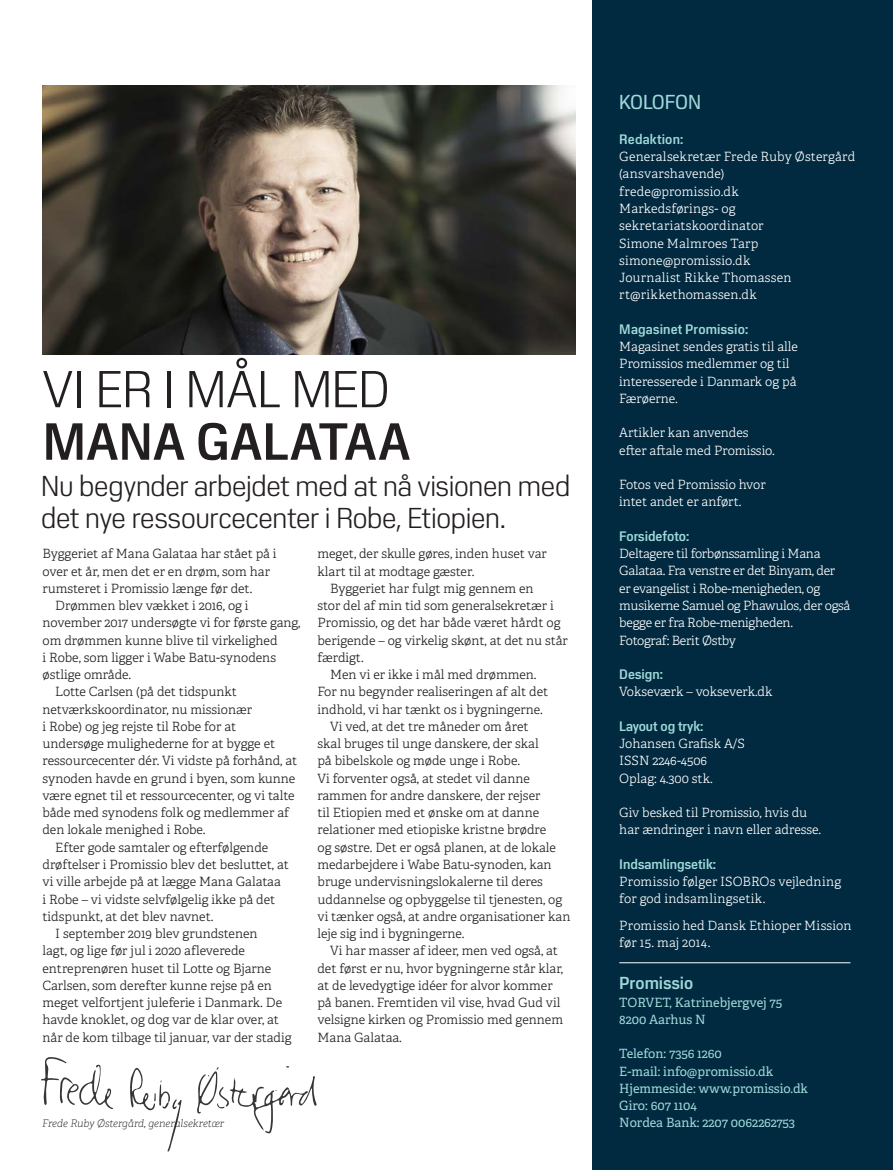
<style>
.page{position:relative;width:893px;height:1170px;background:#fff}
.page>*{position:absolute;margin:0;border:0;box-sizing:border-box;transform-origin:0 0}
.t1{font:300 54px "JP Special Sans";letter-spacing:-.005em;color:#231f20}
.t2{font:600 54px "JP Special Sans";letter-spacing:.005em;color:#231f20}
.t3{font:300 30px/31.5px "JP Special Sans";letter-spacing:-.01em;color:#231f20}
.t4{font:21px "JP Special Sans";color:#9fd9d9}
.Kolofon_-_header{font:600 18px "JP Special Sans";color:#9fd9d9}
.Kolofon_-_header-2{font:600 14.25px "JP Special Sans";color:#9fd9d9}
.Brødtekst_indryk_3mm{font:300 12.75px/17.2px "Adelle";color:#231f20}
.Kolofon_txt{font:300 12.75px/17.2px "Adelle";color:#fff}
.Kolofon_txt-2{font:300 12.75px/17.2px "Adelle";letter-spacing:-.02em;color:#fff}
.t5{font:12.75px "Adelle";color:#9fd9d9}
.Brødtekst{font:300 12.75px/17.2px "Adelle";color:#231f20}
.Kolofon_txt-3{font:300 12.75px "Adelle";letter-spacing:.02em;color:#fff}
.t6{font:italic 100 10.5px "Adelle";color:#231f20}
</style>
<div class="page">
<div style="left:592px;top:0;width:301px;height:1169px;background:#01293f"></div>
<hr style="left:619px;top:962px;width:231px;height:1px;background:#fff">
<svg style="left:41px;top:1057px;width:72px;height:52px"></svg>
<svg style="left:130px;top:1068px;width:52px;height:83px"></svg>
<svg style="left:197px;top:1066px;width:120px;height:67px"></svg>
<img style="left:43px;top:85px;width:532px;height:270px">
<p class="t1" style="left:43px;top:358px;width:349px">VI ER I MÅL MED</p>
<p class="t2" style="left:43px;top:410px;width:369px">MANA GALATAA</p>
<p class="t3" style="left:41px;top:469px;width:531px">Nu begynder arbejdet med at nå visionen med det nye ressourcecenter i Robe, Etiopien.</p>
<p class="Brødtekst" style="left:43px;top:545px;width:236px">Byggeriet af Mana Galataa har stået på i over et år, men det er en drøm, som har rumsteret i Promissio længe før det.</p>
<p class="Brødtekst_indryk_3mm" style="left:43px;top:597px;width:259px;text-indent:13px">Drømmen blev vækket i 2016, og i november 2017 undersøgte vi for første gang, om drømmen kunne blive til virkelighed<br>i Robe, som ligger i Wabe Batu-synodens østlige område.</p>
<p class="Brødtekst_indryk_3mm" style="left:43px;top:683px;width:256px;text-indent:13px">Lotte Carlsen (på det tidspunkt netværkskoordinator, nu missionær<br>i Robe) og jeg rejste til Robe for at undersøge mulighederne for at bygge et ressourcecenter dér. Vi vidste på forhånd, at synoden havde en grund i byen, som kunne være egnet til et ressourcecenter, og vi talte både med synodens folk og medlemmer af den lokale menighed i Robe.</p>
<p class="Brødtekst_indryk_3mm" style="left:43px;top:838px;width:248px;text-indent:13px">Efter gode samtaler og efterfølgende drøftelser i Promissio blev det besluttet, at vi ville arbejde på at lægge Mana Galataa<br>i Robe – vi vidste selvfølgelig ikke på det tidspunkt, at det blev navnet.</p>
<p class="Brødtekst_indryk_3mm" style="left:43px;top:925px;width:251px;text-indent:13px">I september 2019 blev grundstenen<br>lagt, og lige før jul i 2020 afleverede entreprenøren huset til Lotte og Bjarne Carlsen, som derefter kunne rejse på en meget velfortjent juleferie i Danmark. De havde knoklet, og dog var de klar over, at når de kom tilbage til januar, var der stadig</p>
<p class="Brødtekst_indryk_3mm" style="left:317px;top:545px;width:231px">meget, der skulle gøres, inden huset var klart til at modtage gæster.</p>
<p class="Brødtekst_indryk_3mm" style="left:317px;top:580px;width:252px;text-indent:13px">Byggeriet har fulgt mig gennem en<br>stor del af min tid som generalsekretær i Promissio, og det har både været hårdt og berigende – og virkelig skønt, at det nu står færdigt.</p>
<p class="Brødtekst_indryk_3mm" style="left:317px;top:666px;width:232px;text-align:center">Men vi er ikke i mål med drømmen.<br>For nu begynder realiseringen af alt det indhold, vi har tænkt os i bygningerne.</p>
<p class="Brødtekst_indryk_3mm" style="left:317px;top:718px;width:254px;text-indent:13px">Vi ved, at det tre måneder om året<br>skal bruges til unge danskere, der skal<br>på bibelskole og møde unge i Robe.<br>Vi forventer også, at stedet vil danne rammen for andre danskere, der rejser<br>til Etiopien med et ønske om at danne relationer med etiopiske kristne brødre<br>og søstre. Det er også planen, at de lokale medarbejdere i Wabe Batu-synoden, kan bruge undervisningslokalerne til deres uddannelse og opbyggelse til tjenesten, og vi tænker også, at andre organisationer kan leje sig ind i bygningerne.</p>
<p class="Brødtekst_indryk_3mm" style="left:317px;top:942px;width:247px;text-indent:13px">Vi har masser af ideer, men ved også, at det først er nu, hvor bygningerne står klar, at de levedygtige idéer for alvor kommer på banen. Fremtiden vil vise, hvad Gud vil velsigne kirken og Promissio med gennem Mana Galataa.</p>
<p class="t6" style="left:42px;top:1116px;width:184px">Frede Ruby Østergård, generalsekretær</p>
<p class="t4" style="left:619px;top:90px;width:84px">KOLOFON</p>
<p class="Kolofon_-_header-2" style="left:619px;top:131px;width:66px">Redaktion:</p>
<p class="Kolofon_txt" style="left:619px;top:148px;width:238px">Generalsekretær Frede Ruby Østergård (ansvarshavende)</p>
<p class="Kolofon_txt-3" style="left:619px;top:183px;width:121px">frede@promissio.dk</p>
<p class="Kolofon_txt" style="left:619px;top:200px;width:146px">Markedsførings- og sekretariatskoordinator</p>
<p class="Kolofon_txt" style="left:619px;top:234px;width:141px">Simone Malmroes Tarp</p>
<p class="Kolofon_txt" style="left:619px;top:252px;width:133px">simone@promissio.dk</p>
<p class="Kolofon_txt-3" style="left:619px;top:270px;width:174px">Journalist Rikke Thomassen</p>
<p class="Kolofon_txt-3" style="left:619px;top:287px;width:139px">rt@rikkethomassen.dk</p>
<p class="Kolofon_-_header-2" style="left:619px;top:321px;width:130px">Magasinet Promissio:</p>
<p class="Kolofon_txt" style="left:619px;top:338px;width:180px">Magasinet sendes gratis til alle<br>Promissios medlemmer og til interesserede i Danmark og på<br>Færøerne.</p>
<p class="Kolofon_txt" style="left:619px;top:424px;width:131px">Artikler kan anvendes</p>
<p class="Kolofon_txt" style="left:619px;top:441px;width:157px">efter aftale med Promissio.</p>
<p class="Kolofon_txt" style="left:619px;top:476px;width:148px">Fotos ved Promissio hvor</p>
<p class="Kolofon_txt" style="left:619px;top:493px;width:124px">intet andet er anført.</p>
<p class="Kolofon_-_header-2" style="left:619px;top:528px;width:71px">Forsidefoto:</p>
<p class="Kolofon_txt-2" style="left:619px;top:545px;width:233px">Deltagere til forbønssamling i Mana Galataa. Fra venstre er det Binyam, der<br>er evangelist i Robe-menigheden, og musikerne Samuel og Phawulos, der også begge er fra Robe-menigheden.</p>
<p class="Kolofon_txt-2" style="left:619px;top:631px;width:118px">Fotograf: Berit Østby</p>
<p class="Kolofon_-_header-2" style="left:619px;top:666px;width:45px">Design:</p>
<p class="Kolofon_txt" style="left:619px;top:683px;width:155px">Vokseværk – vokseverk.dk</p>
<p class="Kolofon_-_header-2" style="left:619px;top:717px;width:86px">Layout og tryk:</p>
<p class="Kolofon_txt" style="left:619px;top:735px;width:127px">Johansen Grafisk A/S</p>
<p class="Kolofon_txt" style="left:619px;top:752px;width:89px">ISSN 2246-4506</p>
<p class="Kolofon_txt" style="left:619px;top:769px;width:95px">Oplag: 4.300 stk.</p>
<p class="Kolofon_txt" style="left:619px;top:804px;width:203px">Giv besked til Promissio, hvis du har ændringer i navn eller adresse.</p>
<p class="Kolofon_-_header-2" style="left:619px;top:855px;width:98px">Indsamlingsetik:</p>
<p class="Kolofon_txt" style="left:619px;top:873px;width:223px">Promissio følger ISOBROs vejledning for god indsamlingsetik.</p>
<p class="Kolofon_txt" style="left:619px;top:916px;width:234px">Promissio hed Dansk Ethioper Mission før 15. maj 2014.</p>
<p class="Kolofon_-_header" style="left:619px;top:972px;width:75px">Promissio</p>
<p class="t5" style="left:619px;top:994px;width:164px">TORVET, Katrinebjergvej 75</p>
<p class="t5" style="left:619px;top:1011px;width:88px">8200 Aarhus N</p>
<p class="t5" style="left:619px;top:1045px;width:104px">Telefon: 7356 1260</p>
<p class="t5" style="left:619px;top:1063px;width:156px">E-mail: info@promissio.dk</p>
<p class="t5" style="left:619px;top:1080px;width:190px">Hjemmeside: www.promissio.dk</p>
<p class="t5" style="left:619px;top:1097px;width:79px">Giro: 607 1104</p>
<p class="t5" style="left:619px;top:1114px;width:177px">Nordea Bank: 2207 0062262753</p>
</div>
